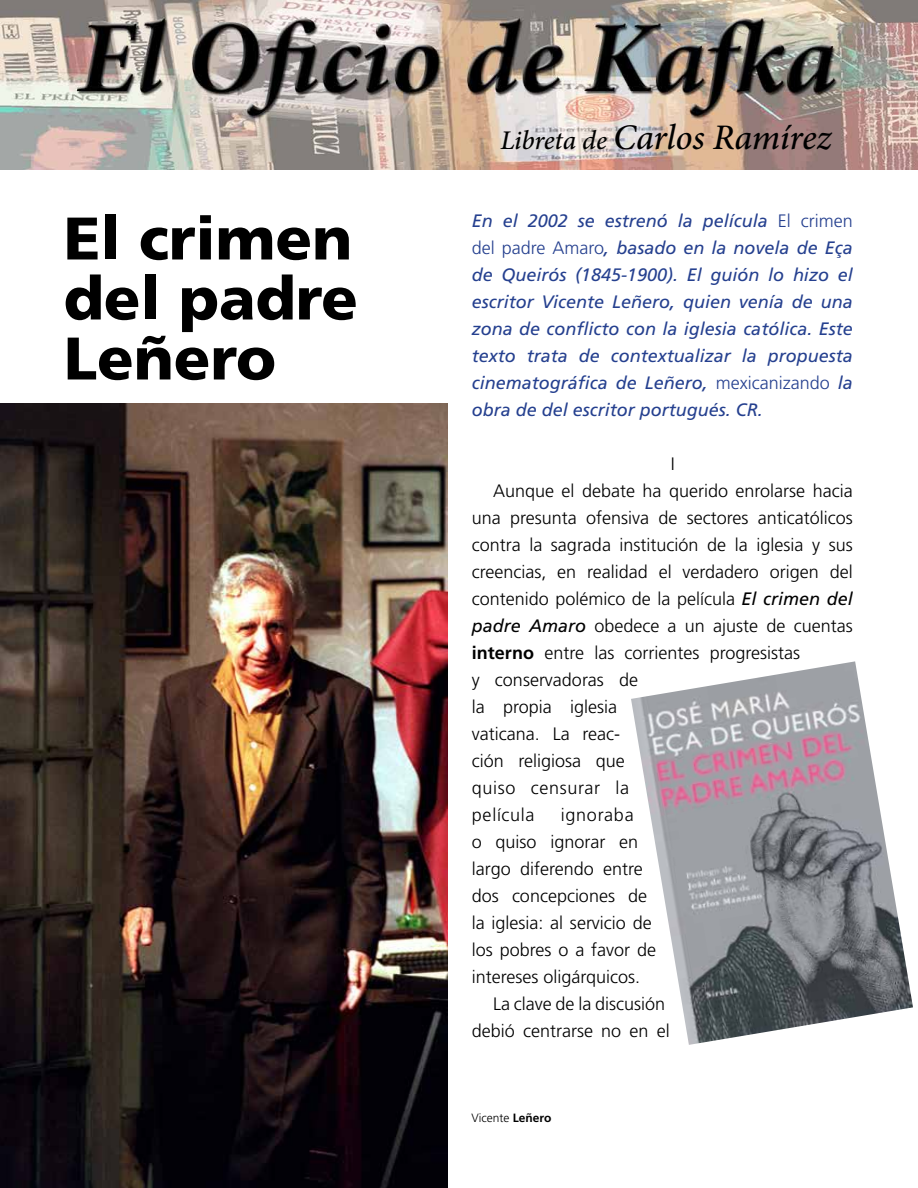
<style>
.page{position:relative;width:918px;height:1188px;background:#fff}
.page>*{position:absolute;margin:0;border:0;box-sizing:border-box;transform-origin:0 0}
.t1{font:900 60px/60px "Frutiger";color:#000;text-align:justify}
.t2{font:italic 500 36px "Minion Pro";letter-spacing:-.005em;color:#000}
.t3{font:300 18px "Frutiger";color:#000}
.t4{font:italic 18px/27px "Frutiger";color:#25408f;text-align:justify}
.t5{font:300 18px "Frutiger";letter-spacing:.035em;color:#000}
.t6{font:300 18px "Frutiger";letter-spacing:.04em;color:#000}
.t7{font:300 12px "Frutiger";color:#000}
.s1{font-size:27px}
.s2{font-weight:300;font-style:normal}
.s3{font-weight:400;font-style:italic}
.s4{font-weight:700}
</style>
<div class="page">
<img style="left:0;top:0;width:918px;height:170px">
<img style="left:0;top:403px;width:447px;height:785px">
<img style="left:631px;top:661px;width:282px;height:384px">
<h1 class="t1" style="left:64px;top:208px;width:296px">El crimen del padre Leñero</h1>
<h2 class="t2" style="left:500px;top:113px;width:333px"><span class="s1">Libreta de</span> Carlos Ramírez</h2>
<p class="t4" style="left:472px;top:207px;width:383px">En el 2002 se estrenó la película <span class="s2">El crimen del padre Amaro</span>, basado en la novela de Eça de Queirós (1845-1900). El guión lo hizo el escritor Vicente Leñero, quien venía de una zona de conflicto con la iglesia católica. Este texto trata de contextualizar la propuesta cinematográfica de Leñero, <span class="s2">mexicanizando</span> la obra de del escritor portugués. CR.</p>
<p class="t3" style="left:671px;top:453px;width:5px">I</p>
<p class="t3" style="left:493px;top:480px;width:361px">Aunque el debate ha querido enrolarse hacia</p>
<p class="t3" style="left:472px;top:507px;width:382px">una presunta ofensiva de sectores anticatólicos</p>
<p class="t3" style="left:472px;top:534px;width:382px">contra la sagrada institución de la iglesia y sus</p>
<p class="t3" style="left:472px;top:561px;width:383px">creencias, en realidad el verdadero origen del</p>
<p class="t3" style="left:472px;top:588px;width:383px">contenido polémico de la película <span class="s3">El crimen del</span></p>
<p class="t3" style="left:472px;top:615px;width:383px"><span class="s3">padre Amaro</span> obedece a un ajuste de cuentas</p>
<p class="t3" style="left:472px;top:642px;width:330px"><span class="s4">interno</span> entre las corrientes progresistas</p>
<p class="t3" style="left:472px;top:669px;width:168px">y conservadoras de</p>
<p class="t3" style="left:472px;top:696px;width:147px">la propia iglesia</p>
<p class="t3" style="left:472px;top:723px;width:150px">vaticana. La reac-</p>
<p class="t3" style="left:472px;top:750px;width:154px">ción religiosa que</p>
<p class="t5" style="left:472px;top:777px;width:159px">quiso censurar la</p>
<p class="t5" style="left:472px;top:804px;width:64px">película</p>
<p class="t6" style="left:561px;top:804px;width:74px">ignoraba</p>
<p class="t3" style="left:472px;top:831px;width:168px">o quiso ignorar en</p>
<p class="t3" style="left:472px;top:858px;width:173px">largo diferendo entre</p>
<p class="t3" style="left:472px;top:885px;width:177px">dos concepciones de</p>
<p class="t3" style="left:472px;top:912px;width:181px">la iglesia: al servicio de</p>
<p class="t3" style="left:472px;top:939px;width:186px">los pobres o a favor de</p>
<p class="t3" style="left:472px;top:966px;width:170px">intereses oligárquicos.</p>
<p class="t3" style="left:493px;top:993px;width:174px">La clave de la discusión</p>
<p class="t3" style="left:472px;top:1020px;width:199px">debió centrarse no en el</p>
<p class="t7" style="left:472px;top:1111px;width:81px">Vicente <span class="s4">Leñero</span></p>
</div>
